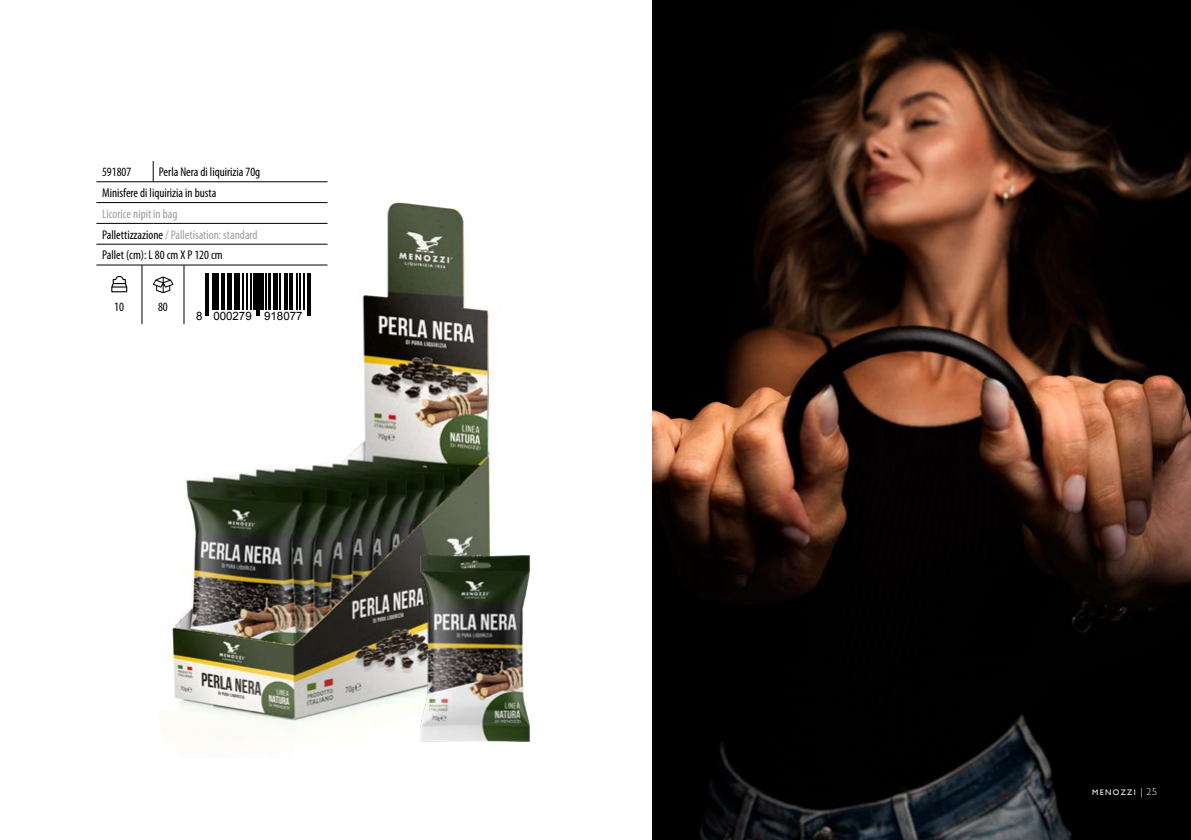
<style>
.page{position:relative;width:1191px;height:840px;background:#fff}
.page>*{position:absolute;margin:0;border:0;box-sizing:border-box;transform-origin:0 0}
.t1{font:condensed 12.6px/20.8px "Myriad Pro";color:#9d9d9c}
.t2{font:condensed 12.6px/20.8px "Myriad Pro";color:#000}
.t3{font:11.6px "Arial";color:#000}
.t4{font:8px "Gill Sans";letter-spacing:.175em;color:#fff}
.s1{color:#000}
.s2{font-weight:300;font-size:10px}
</style>
<div class="page">
<img style="left:652px;top:0;width:539px;height:839px">
<img style="left:96px;top:181px;width:398px;height:548px">
<img style="left:384px;top:523px;width:147px;height:219px">
<hr style="left:96px;top:181px;width:46px;height:1px;background:#000">
<svg style="left:142px;top:161px;width:12px;height:21px"></svg>
<hr style="left:153px;top:181px;width:31px;height:1px;background:#000">
<hr style="left:184px;top:181px;width:143px;height:1px;background:#000">
<hr style="left:96px;top:202px;width:46px;height:1px;background:#000">
<hr style="left:153px;top:202px;width:31px;height:1px;background:#000">
<hr style="left:184px;top:202px;width:143px;height:1px;background:#000">
<hr style="left:96px;top:223px;width:46px;height:1px;background:#000">
<hr style="left:153px;top:223px;width:31px;height:1px;background:#000">
<hr style="left:184px;top:223px;width:143px;height:1px;background:#000">
<hr style="left:96px;top:244px;width:46px;height:1px;background:#000">
<hr style="left:153px;top:244px;width:31px;height:1px;background:#000">
<hr style="left:184px;top:244px;width:143px;height:1px;background:#000">
<hr style="left:96px;top:264px;width:46px;height:1px;background:#000">
<hr style="left:142px;top:265px;width:1px;height:59px;background:#000">
<hr style="left:153px;top:264px;width:31px;height:1px;background:#000">
<hr style="left:184px;top:264px;width:143px;height:1px;background:#000">
<hr style="left:184px;top:265px;width:1px;height:59px;background:#000">
<svg style="left:111px;top:276px;width:16px;height:16px"></svg>
<svg style="left:153px;top:276px;width:20px;height:17px"></svg>
<svg style="left:193px;top:273px;width:125px;height:49px"></svg>
<hr style="left:205px;top:273px;width:2px;height:42px;background:#000">
<hr style="left:208px;top:273px;width:1px;height:42px;background:#000">
<hr style="left:212px;top:273px;width:2px;height:36px;background:#000">
<hr style="left:215px;top:273px;width:1px;height:36px;background:#000">
<hr style="left:218px;top:273px;width:1px;height:36px;background:#000">
<hr style="left:221px;top:273px;width:3px;height:36px;background:#000">
<hr style="left:228px;top:273px;width:2px;height:36px;background:#000">
<hr style="left:231px;top:273px;width:1px;height:36px;background:#000">
<hr style="left:234px;top:273px;width:2px;height:36px;background:#000">
<hr style="left:237px;top:273px;width:3px;height:36px;background:#000">
<hr style="left:242px;top:273px;width:1px;height:36px;background:#000">
<hr style="left:246px;top:273px;width:1px;height:36px;background:#000">
<hr style="left:251px;top:273px;width:1px;height:36px;background:#000">
<hr style="left:253px;top:273px;width:2px;height:36px;background:#000">
<hr style="left:256px;top:273px;width:1px;height:42px;background:#000">
<hr style="left:258px;top:273px;width:2px;height:42px;background:#000">
<hr style="left:261px;top:273px;width:3px;height:36px;background:#000">
<hr style="left:265px;top:273px;width:1px;height:36px;background:#000">
<hr style="left:268px;top:273px;width:3px;height:36px;background:#000">
<hr style="left:273px;top:273px;width:2px;height:36px;background:#000">
<hr style="left:276px;top:273px;width:1px;height:36px;background:#000">
<hr style="left:279px;top:273px;width:1px;height:36px;background:#000">
<hr style="left:284px;top:273px;width:3px;height:36px;background:#000">
<hr style="left:289px;top:273px;width:1px;height:36px;background:#000">
<hr style="left:292px;top:273px;width:1px;height:36px;background:#000">
<hr style="left:296px;top:273px;width:1px;height:36px;background:#000">
<hr style="left:299px;top:273px;width:1px;height:36px;background:#000">
<hr style="left:304px;top:273px;width:1px;height:36px;background:#000">
<hr style="left:307px;top:273px;width:1px;height:42px;background:#000">
<hr style="left:309px;top:273px;width:1px;height:42px;background:#000">
<p class="t2" style="left:102px;top:161px;width:160px;text-indent:57px">Perla Nera di liquirizia 70g<br>Minisfere di liquirizia in busta</p>
<p class="t1" style="left:102px;top:203px;width:157px">Licorice nipit in bag<br><span class="s1">Pallettizzazione</span> / Palletisation: standard<br><span class="s1">Pallet (cm): L 80 cm X P 120 cm</span></p>
<p class="t2" style="left:102px;top:161px;width:31px">591807</p>
<p class="t2" style="left:114px;top:296px;width:11px">10</p>
<p class="t2" style="left:158px;top:296px;width:11px">80</p>
<p class="t3" style="left:196px;top:308px;width:108px">8 000279 918077</p>
<p class="t4" style="left:1092px;top:786px;width:66px">MENOZZI <span class="s2">| 25</span></p>
</div>
